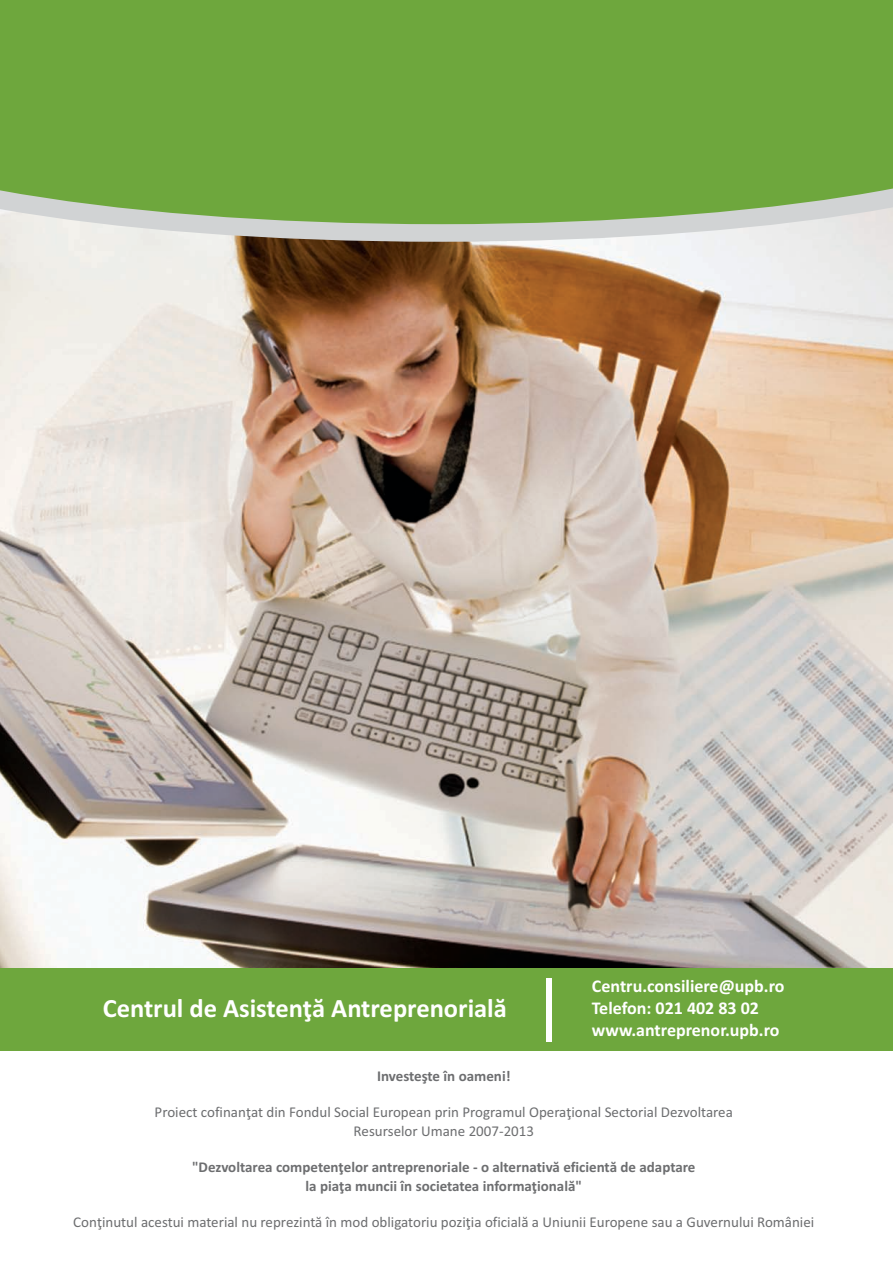
<style>
.page{position:relative;width:893px;height:1263px;background:#fff}
.page>*{position:absolute;margin:0;border:0;box-sizing:border-box;transform-origin:0 0}
.t1{font:700 26.55px "Calibri";color:#fff}
.t2{font:700 18px/21.9px "Calibri";color:#fff}
.t3{font:15px/18.3px "Calibri";color:#6d6e70;text-align:center}
.t4{font:700 15px/18.3px "Calibri";color:#6d6e70;text-align:center}
</style>
<div class="page">
<img style="left:0;top:242px;width:893px;height:727px">
<div style="left:0;top:969px;width:893px;height:82px;background:#6ea73d"></div>
<div style="left:547px;top:978px;width:5px;height:64px;background:#fff"></div>
<svg style="left:0;top:224px;width:893px;height:18px;background:#dadad8"></svg>
<div style="left:0;top:0;width:893px;height:224px;background:#6ea73d"></div>
<h1 class="t1" style="left:103px;top:997px;width:406px">Centrul de Asistenţă Antreprenorială</h1>
<p class="t2" style="left:592px;top:977px;width:194px">Centru.consiliere@upb.ro<br>Telefon: 021 402 83 02 www.antreprenor.upb.ro</p>
<p class="t4" style="left:377px;top:1068px;width:135px">Investeşte în oameni!</p>
<p class="t3" style="left:155px;top:1104px;width:580px">Proiect cofinanţat din Fondul Social European prin Programul Operaţional Sectorial Dezvoltarea<br>Resurselor Umane 2007-2013</p>
<p class="t4" style="left:192px;top:1159px;width:505px">"Dezvoltarea competenţelor antreprenoriale - o alternativă eficientă de adaptare la piaţa muncii în societatea informaţională"</p>
<p class="t3" style="left:73px;top:1214px;width:743px">Conţinutul acestui material nu reprezintă în mod obligatoriu poziţia oficială a Uniunii Europene sau a Guvernului României</p>
</div>
